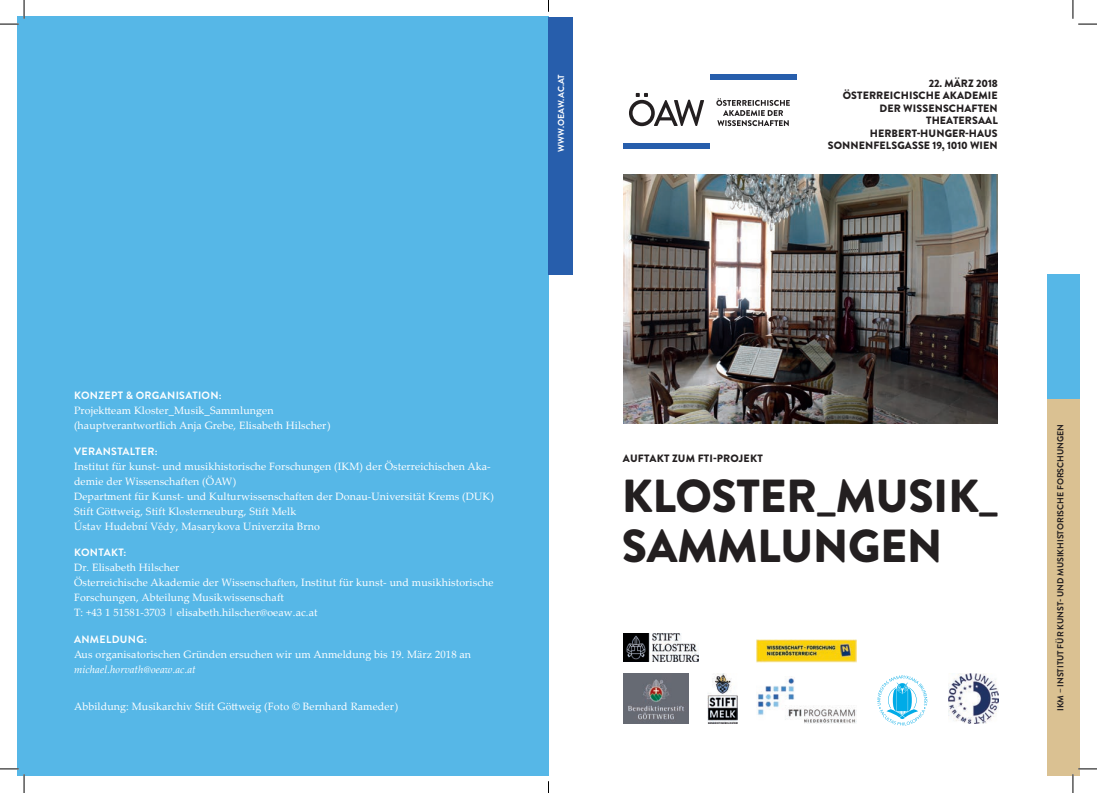
<style>
.page{position:relative;width:1097px;height:793px;background:#fff}
.page>*{position:absolute;margin:0;border:0;box-sizing:border-box;transform-origin:0 0}
.t1{font:900 46.25px/50px "Brandon Grotesque";letter-spacing:-.01em;color:#231f20}
.t2{font:10.62px/15px "Palatino Linotype";letter-spacing:.01em;color:#fff}
.t3{font:900 10.62px/12.5px "Brandon Grotesque";letter-spacing:.01em;color:#231f20;text-align:right}
.t4{font:700 10.62px "Brandon Grotesque";letter-spacing:.03em;color:#fff}
.t5{font:italic 10.62px "Palatino Linotype";letter-spacing:.01em;color:#fff}
.t6{font:700 8.75px "Brandon Grotesque";color:#231f20}
.t7{font:700 8.75px "Brandon Grotesque";letter-spacing:.02em;color:#fff}
</style>
<div class="page">
<div style="left:17px;top:17px;width:531px;height:758px;background:#56b7e7"></div>
<img style="left:623px;top:174px;width:375px;height:250px">
<img style="left:757px;top:676px;width:100px;height:47px">
<img style="left:948px;top:673px;width:50px;height:50px">
<img style="left:623px;top:673px;width:65px;height:50px">
<img style="left:624px;top:633px;width:74px;height:28px">
<img style="left:708px;top:673px;width:29px;height:50px">
<img style="left:756px;top:639px;width:101px;height:23px">
<svg style="left:877px;top:675px;width:50px;height:50px"></svg>
<div style="left:548px;top:17px;width:25px;height:257px;background:#275eac"></div>
<div style="left:1048px;top:386px;width:32px;height:389px;background:#dac192"></div>
<div style="left:1048px;top:273px;width:32px;height:125px;background:#56b7e7"></div>
<div style="left:623px;top:143px;width:87px;height:6px;background:#275eac"></div>
<div style="left:710px;top:74px;width:86px;height:6px;background:#275eac"></div>
<svg style="left:629px;top:93px;width:75px;height:33px"></svg>
<svg style="left:716px;top:98px;width:74px;height:28px"></svg>
<svg style="left:0;top:0;width:25px;height:25px"></svg>
<svg style="left:0;top:768px;width:25px;height:24px"></svg>
<svg style="left:1072px;top:0;width:25px;height:25px"></svg>
<svg style="left:1072px;top:768px;width:25px;height:24px"></svg>
<p class="t7" style="left:555px;top:152px;width:79px;rotate:-90deg">WWW.OEAW.AC.AT</p>
<p class="t3" style="left:828px;top:77px;width:172px">22. MÄRZ 2018<br>ÖSTERREICHISCHE AKADEMIE<br>DER WISSENSCHAFTEN<br>THEATERSAAL<br>HERBERT-HUNGER-HAUS<br>SONNENFELSGASSE 19, 1010 WIEN</p>
<p class="t4" style="left:74px;top:387px;width:149px">KONZEPT &amp; ORGANISATION:</p>
<p class="t2" style="left:74px;top:402px;width:258px">Projektteam Kloster_Musik_Sammlungen (hauptverantwortlich Anja Grebe, Elisabeth Hilscher)</p>
<p class="t4" style="left:74px;top:444px;width:85px">VERANSTALTER:</p>
<p class="t2" style="left:74px;top:458px;width:421px">Institut für kunst- und musikhistorische Forschungen (IKM) der Österreichischen Aka&shy;demie der Wissenschaften (ÖAW)<br>Department für Kunst- und Kulturwissenschaften der Donau-Universität Krems (DUK)<br>Stift Göttweig, Stift Klosterneuburg, Stift Melk<br>Ústav Hudební Vědy, Masarykova Univerzita Brno</p>
<p class="t4" style="left:74px;top:545px;width:54px">KONTAKT:</p>
<p class="t2" style="left:74px;top:559px;width:421px">Dr. Elisabeth Hilscher<br>Österreichische Akademie der Wissenschaften, Institut für kunst- und musikhistorische Forschungen, Abteilung Musikwissenschaft<br>T: +43 1 51581-3703 | elisabeth.hilscher@oeaw.ac.at</p>
<p class="t4" style="left:74px;top:631px;width:75px">ANMELDUNG:</p>
<p class="t2" style="left:74px;top:646px;width:399px">Aus organisatorischen Gründen ersuchen wir um Anmeldung bis 19. März 2018 an</p>
<p class="t5" style="left:74px;top:661px;width:123px">michael.horvath@oeaw.ac.at</p>
<p class="t2" style="left:74px;top:698px;width:326px">Abbildung: Musikarchiv Stift Göttweig (Foto © Bernhard Rameder)</p>
<p class="t3" style="left:623px;top:451px;width:141px">AUFTAKT ZUM FTI-PROJEKT</p>
<h1 class="t1" style="left:622px;top:471px;width:378px">KLOSTER_MUSIK_<br>SAMMLUNGEN</h1>
<p class="t6" style="left:1054px;top:710px;width:288px;rotate:-90deg">IKM – INSTITUT FÜR KUNST- UND MUSIKHISTORISCHE FORSCHUNGEN</p>
</div>
